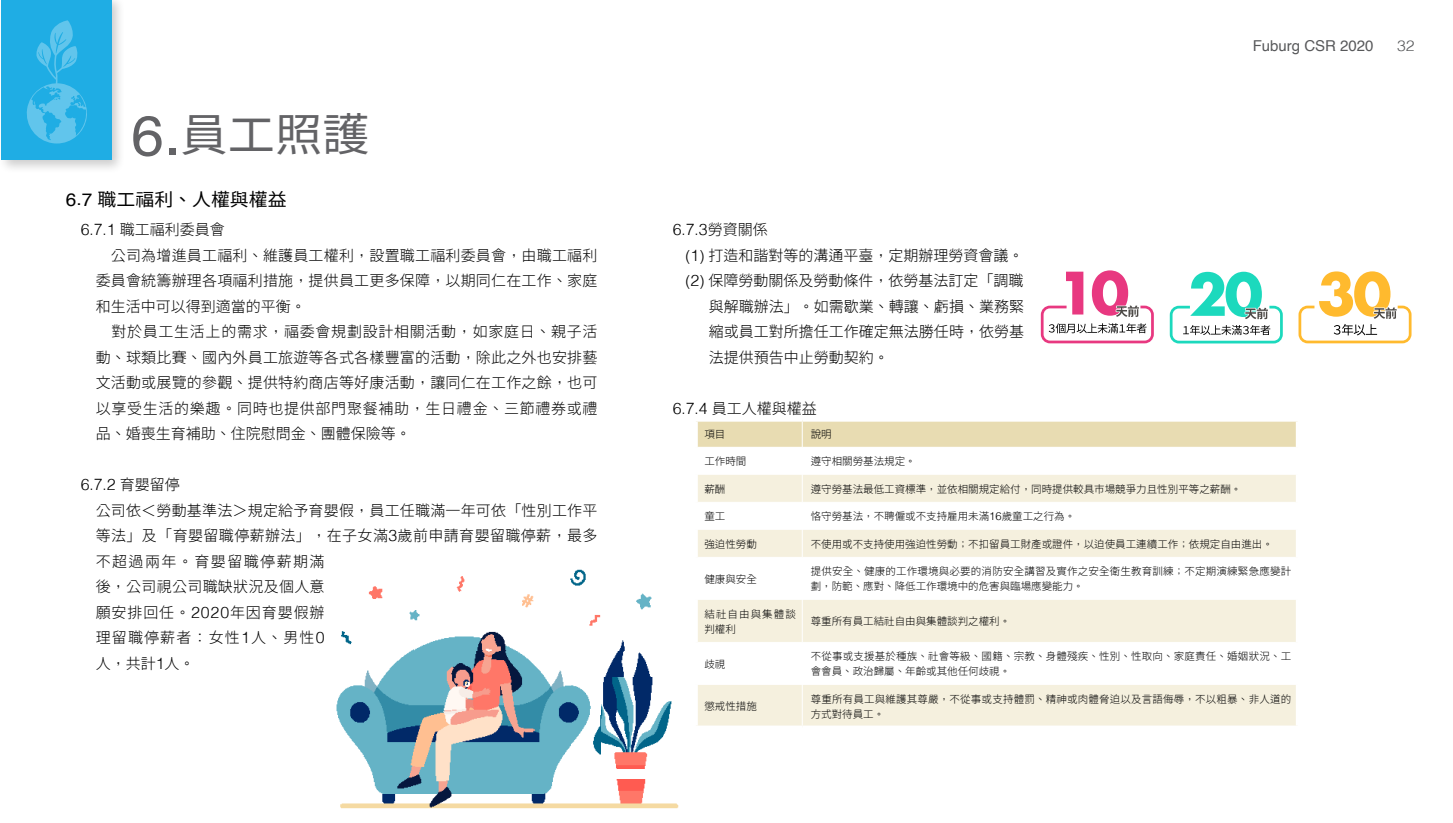
<style>
.page{position:relative;width:1453px;height:823px;background:#fff}
.page>*{position:absolute;margin:0;border:0;box-sizing:border-box;transform-origin:0 0}
.小標{font:45px "Taipei Sans TC Beta";color:#636366;scale:1.05 1}
.小標-2{font:18px "Taipei Sans TC Beta";color:#000;scale:1.05 1}
.內文{font:300 15px/25.5px "Taipei Sans TC Beta";letter-spacing:.015em;color:#000;text-align:justify}
.t1{font:15px "Helvetica";color:#57585a}
.t2{font:300 15px "Helvetica";color:#57585a;scale:1.05 1}
.表格文{font:300 10.5px/15px "Taipei Sans TC Beta";color:#000}
.表格文-2{font:300 10.5px/15px "Taipei Sans TC Beta";letter-spacing:.1em;color:#000}
.s1{font-family:"Helvetica";font-size:56.25px}
.s2{font-family:"Helvetica";font-size:57.38px}
.s3{font-family:"Helvetica"}
.s4{font-family:"Helvetica";font-size:18.38px}
.s5{font-family:"Helvetica";font-size:15.9px}
.s6{font-family:"Helvetica";font-size:11.1px}
</style>
<div class="page">
<div style="left:0;top:0;width:126px;height:174px;background:#000;opacity:.2"></div>
<div style="left:1px;top:0;width:110px;height:160px;background:#1fade4"></div>
<svg style="left:26px;top:20px;width:61px;height:123px"></svg>
<svg style="left:698px;top:600px;width:598px;height:125px;fill:#f5f0de"></svg>
<hr style="left:802px;top:642px;width:1px;height:43px;background:#fff">
<svg style="left:698px;top:422px;width:598px;height:135px"></svg>
<hr style="left:802px;top:600px;width:1px;height:42px;background:#fff">
<hr style="left:698px;top:642px;width:104px;height:1px;background:#fff">
<hr style="left:802px;top:642px;width:494px;height:1px;background:#fff">
<hr style="left:802px;top:685px;width:1px;height:40px;background:#fff">
<svg style="left:696px;top:421px;width:106px;height:1px"></svg>
<svg style="left:697px;top:422px;width:1px;height:25px"></svg>
<svg style="left:802px;top:420px;width:496px;height:2px"></svg>
<svg style="left:697px;top:725px;width:105px;height:1px"></svg>
<svg style="left:802px;top:725px;width:494px;height:1px"></svg>
<svg style="left:1169px;top:271px;width:114px;height:73px"></svg>
<svg style="left:1298px;top:271px;width:114px;height:73px"></svg>
<svg style="left:1040px;top:270px;width:114px;height:74px"></svg>
<img style="left:340px;top:779px;width:339px;height:29px">
<img style="left:361px;top:649px;width:213px;height:133px">
<img style="left:600px;top:677px;width:72px;height:91px">
<img style="left:336px;top:674px;width:28px;height:81px">
<img style="left:571px;top:674px;width:29px;height:81px">
<img style="left:598px;top:650px;width:53px;height:27px">
<img style="left:341px;top:631px;width:23px;height:19px">
<img style="left:414px;top:631px;width:107px;height:19px">
<img style="left:571px;top:615px;width:54px;height:35px">
<img style="left:372px;top:598px;width:48px;height:23px">
<img style="left:522px;top:594px;width:12px;height:14px">
<img style="left:624px;top:593px;width:28px;height:31px">
<img style="left:368px;top:586px;width:15px;height:12px">
<img style="left:456px;top:576px;width:9px;height:16px">
<img style="left:570px;top:570px;width:16px;height:16px">
<p class="小標" style="left:131px;top:109px;width:229px"><span class="s1">6</span><span class="s2">.</span>員工照護</p>
<p class="小標-2" style="left:66px;top:189px;width:212px"><span class="s3">6</span><span class="s4">.</span><span class="s3">7</span> 職工福利、人權與權益</p>
<p class="內文" style="left:81px;top:217px;width:146px"><span class="s5">6</span><span class="s3">.</span><span class="s5">7</span><span class="s3">.</span><span class="s5">1</span> 職工福利委員會</p>
<p class="內文" style="left:96px;top:243px;width:503px">　公司為增進員工福利、維護員工權利，設置職工福利委員會，由職工福利委員會統籌辦理各項福利措施，提供員工更多保障，以期同仁在工作、家庭和生活中可以得到適當的平衡。</p>
<p class="內文" style="left:96px;top:319px;width:503px">　對於員工生活上的需求，福委會規劃設計相關活動，如家庭日、親子活動、球類比賽、國內外員工旅遊等各式各樣豐富的活動，除此之外也安排藝文活動或展覽的參觀、提供特約商店等好康活動，讓同仁在工作之餘，也可以享受生活的樂趣。同時也提供部門聚餐補助，生日禮金、三節禮券或禮品、婚喪生育補助、住院慰問金、團體保險等。</p>
<p class="內文" style="left:81px;top:472px;width:101px"><span class="s5">6</span><span class="s3">.</span><span class="s5">7</span><span class="s3">.</span><span class="s5">2</span> 育嬰留停</p>
<p class="內文" style="left:96px;top:498px;width:503px;text-align:left">公司依＜勞動基準法＞規定給予育嬰假，員工任職滿一年可依「性別工作平等法」及「育嬰留職停薪辦法」，在子女滿<span class="s5">3</span>歲前申請育嬰留職停薪，最多不超過兩年。育嬰留職停薪期滿<br>後，公司視公司職缺狀況及個人意<br>願安排回任。<span class="s5">2020</span>年因育嬰假辦<br>理留職停薪者：女性<span class="s5">1</span>人、男性<span class="s5">0<br></span>人，共計<span class="s5">1</span>人。</p>
<p class="t1" style="left:1253px;top:34px;width:122px">Fuburg CSR 2020</p>
<p class="t2" style="left:1397px;top:33px;width:18px">32</p>
<p class="內文" style="left:673px;top:217px;width:96px"><span class="s5">6</span><span class="s3">.</span><span class="s5">7</span><span class="s3">.</span><span class="s5">3</span>勞資關係</p>
<p class="內文" style="left:685px;top:243px;width:340px"><span class="s3">(</span><span class="s5">1</span><span class="s3">)</span> 打造和諧對等的溝通平臺，定期辦理勞資會議。</p>
<p class="內文" style="left:709px;top:268px;width:317px;text-indent:-23px"><span class="s3">(</span><span class="s5">2</span><span class="s3">)</span> 保障勞動關係及勞動條件，依勞基法訂定「調職與解職辦法」。如需歇業、轉讓、虧損、業務緊縮或員工對所擔任工作確定無法勝任時，依勞基法提供預告中止勞動契約。</p>
<p class="內文" style="left:673px;top:396px;width:146px"><span class="s5">6</span><span class="s3">.</span><span class="s5">7</span><span class="s3">.</span><span class="s5">4</span> 員工人權與權益</p>
<p class="表格文" style="left:704px;top:426px;width:22px">項目</p>
<p class="表格文" style="left:811px;top:426px;width:22px">說明</p>
<p class="表格文" style="left:704px;top:454px;width:43px">工作時間</p>
<p class="表格文" style="left:811px;top:454px;width:106px">遵守相關勞基法規定。</p>
<p class="表格文" style="left:704px;top:481px;width:22px">薪酬</p>
<p class="表格文" style="left:811px;top:481px;width:432px">遵守勞基法最低工資標準，並依相關規定給付，同時提供較具市場競爭力且性別平等之薪酬。</p>
<p class="表格文" style="left:704px;top:509px;width:22px">童工</p>
<p class="表格文" style="left:811px;top:509px;width:266px">恪守勞基法，不聘僱或不支持雇用未滿<span class="s6">16</span>歲童工之行為。</p>
<p class="表格文" style="left:704px;top:536px;width:54px">強迫性勞動</p>
<p class="表格文" style="left:811px;top:536px;width:463px">不使用或不支持使用強迫性勞動；不扣留員工財產或證件，以迫使員工連續工作；依規定自由進出。</p>
<p class="表格文" style="left:704px;top:571px;width:54px">健康與安全</p>
<p class="表格文" style="left:811px;top:564px;width:482px">提供安全、健康的工作環境與必要的消防安全講習及實作之安全衛生教育訓練；不定期演練緊急應變計劃，防範、應對、降低工作環境中的危害與臨場應變能力。</p>
<p class="表格文-2" style="left:704px;top:606px;width:93px">結社自由與集體談判權利</p>
<p class="表格文" style="left:811px;top:614px;width:201px">尊重所有員工結社自由與集體談判之權利。</p>
<p class="表格文" style="left:704px;top:656px;width:22px">歧視</p>
<p class="表格文" style="left:811px;top:649px;width:482px">不從事或支援基於種族、社會等級、國籍、宗教、身體殘疾、性別、性取向、家庭責任、婚姻狀況、工會會員、政治歸屬、年齡或其他任何歧視。</p>
<p class="表格文" style="left:704px;top:699px;width:54px">懲戒性措施</p>
<p class="表格文" style="left:811px;top:691px;width:482px">尊重所有員工與維護其尊嚴，不從事或支持體罰、精神或肉體脅迫以及言語侮辱，不以粗暴、非人道的方式對待員工。</p>
</div>
